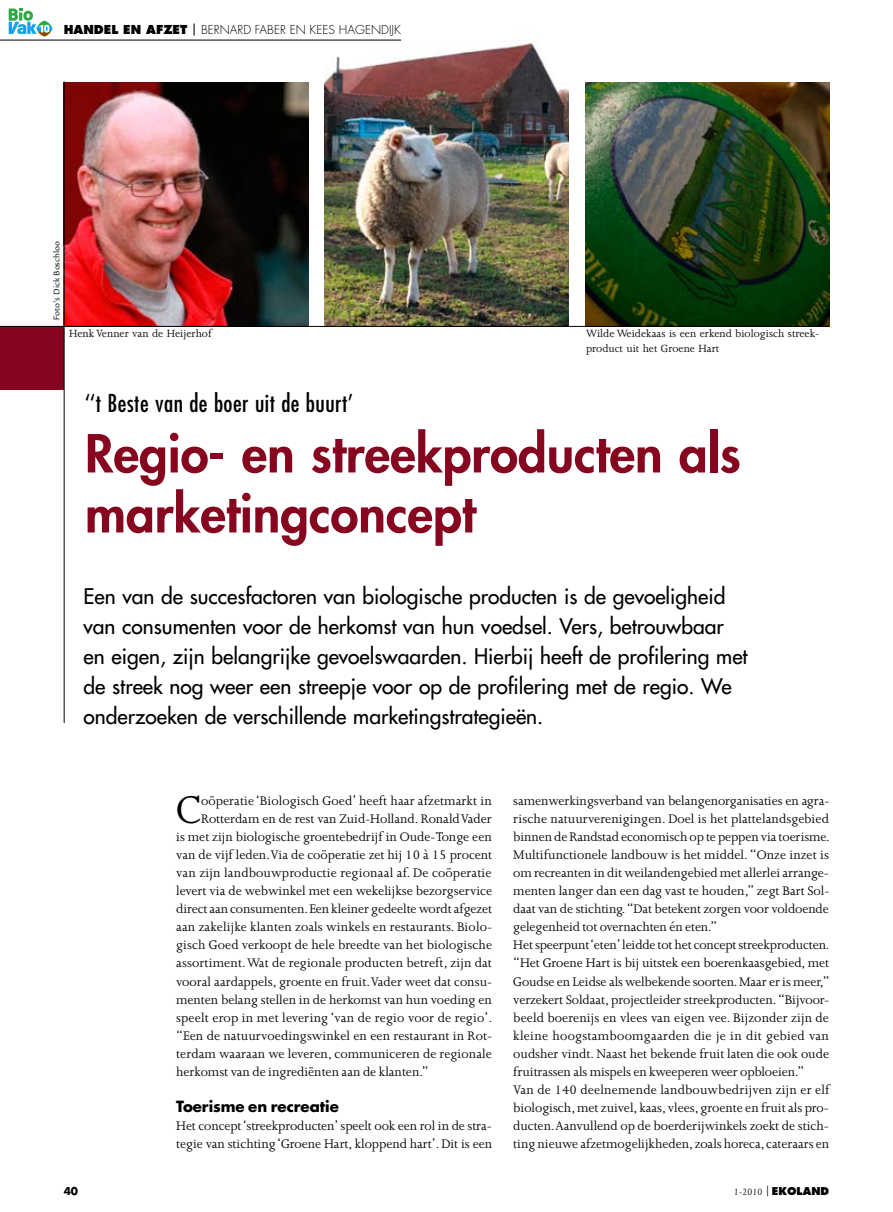
<style>
.page{position:relative;width:893px;height:1212px;background:#fff}
.page>*{position:absolute;margin:0;border:0;box-sizing:border-box;transform-origin:0 0}
.t1{font:800 51px/60px "Futura Std";color:#86061f}
.t2{font:44.4px "Joanna MT Std";color:#000}
.t3{font:condensed 24px "Futura Std";letter-spacing:.02em;color:#000}
.t4{font:500 21px/30px "Futura Std";color:#000}
.t5{font:700 15px "Futura Std";letter-spacing:-.005em;color:#000}
.t6{font:14.25px/18px "Joanna MT Std";letter-spacing:-.005em;color:#000}
.t7{font:12px/14.2px "Joanna MT Std";color:#000}
.t8{font:300 12px "Futura Std";color:#000}
.t9{font:800 12px "Futura Std";color:#000}
.t10{font:800 10.5px "Futura Std";color:#000}
.t11{font:700 10.5px "Futura Std";color:#000}
.t12{font:9px "Legacy Sans Std";letter-spacing:-.005em;color:#000}
.s1{font-weight:800}
.s2{font-weight:500}
.s3{font-family:"Joanna MT Std";font-weight:400;font-style:italic}
</style>
<div class="page">
<div style="left:0;top:327px;width:64px;height:63px;background:#86061f"></div>
<img style="left:585px;top:82px;width:244px;height:244px">
<img style="left:324px;top:39px;width:245px;height:287px">
<img style="left:65px;top:82px;width:243px;height:244px">
<hr style="left:0;top:40px;width:401px;height:1px;background:#000">
<hr style="left:64px;top:81px;width:1px;height:642px;background:#000">
<hr style="left:0;top:326px;width:829px;height:1px;background:#000">
<svg style="left:9px;top:9px;width:43px;height:28px"></svg>
<p class="t9" style="left:64px;top:22px;width:10px">HANDEL</p>
<p class="t8" style="left:123px;top:22px;width:200px"><span class="s1">EN AFZET</span> <span class="s2">|</span> BERNARD FABE R EN KEES</p>
<p class="t8" style="left:339px;top:22px;width:10px">HAGEND</p>
<p class="t8" style="left:389px;top:22px;width:9px">IJK</p>
<p class="t12" style="left:51px;top:320px;width:80px;rotate:-90deg">Foto’s Dick Boschloo</p>
<p class="t7" style="left:69px;top:327px;width:144px">Henk Venner van de Heijerhof</p>
<p class="t7" style="left:586px;top:327px;width:235px">Wilde Weidekaas is een erkend biologisch streek&shy;product uit het Groene Hart</p>
<h3 class="t3" style="left:85px;top:389px;width:269px">‘‘t Beste van de boer uit de buurt’</h3>
<h1 class="t1" style="left:85px;top:424px;width:657px">Regio- en streekproducten als marketingconcept</h1>
<p class="t4" style="left:84px;top:581px;width:666px">Een van de succesfactoren van biologische producten is de gevoeligheid van consumenten voor de herkomst van hun voedsel. Vers, betrouwbaar en eigen, zijn belangrijke gevoelswaarden. Hierbij heeft de profilering met de streek nog weer een streepje voor op de profilering met de regio. We onderzoeken de verschillende marketingstrategieën.</p>
<h2 class="t2" style="left:176px;top:786px;width:27px">C</h2>
<p class="t6" style="left:201px;top:792px;width:292px">oöperatie ‘Biologisch Goed’ heeft haar afzetmarkt in</p>
<p class="t6" style="left:201px;top:810px;width:292px">Rotterdam en de rest van Zuid-Holland. Ronald Vader</p>
<p class="t6" style="left:176px;top:828px;width:317px">is met zijn biologische groentebedrijf in Oude-Tonge een</p>
<p class="t6" style="left:176px;top:846px;width:318px">van de vijf leden. Via de coöperatie zet hij 10 à 15 procent</p>
<p class="t6" style="left:176px;top:864px;width:317px">van zijn landbouwproductie regionaal af. De coöperatie</p>
<p class="t6" style="left:176px;top:882px;width:317px">levert via de webwinkel met een wekelijkse bezorgservice</p>
<p class="t6" style="left:176px;top:900px;width:318px">direct aan consumenten. Een kleiner gedeelte wordt afgezet</p>
<p class="t6" style="left:176px;top:918px;width:317px">aan zakelijke klanten zoals winkels en restaurants. Biolo-</p>
<p class="t6" style="left:176px;top:936px;width:318px">gisch Goed verkoopt de hele breedte van het biologische</p>
<p class="t6" style="left:176px;top:954px;width:317px">assortiment. Wat de regionale producten betreft, zijn dat</p>
<p class="t6" style="left:176px;top:972px;width:317px">vooral aardappels, groente en fruit. Vader weet dat consu-</p>
<p class="t6" style="left:176px;top:990px;width:317px">menten belang stellen in de herkomst van hun voeding en</p>
<p class="t6" style="left:176px;top:1008px;width:318px">speelt erop in met levering ‘van de regio voor de regio’.</p>
<p class="t6" style="left:176px;top:1026px;width:318px">“Een de natuurvoedingswinkel en een restaurant in Rot-</p>
<p class="t6" style="left:176px;top:1044px;width:317px">terdam waaraan we leveren, communiceren de regionale</p>
<p class="t6" style="left:176px;top:1063px;width:254px">herkomst van de ingrediënten aan de klanten.”</p>
<p class="t5" style="left:176px;top:1096px;width:164px">Toerisme en recreatie</p>
<p class="t6" style="left:176px;top:1117px;width:317px">Het concept ‘streekproducten’ speelt ook een rol in de stra&shy;tegie van stichting ‘Groene Hart, kloppend hart’. Dit is een</p>
<p class="t6" style="left:513px;top:792px;width:318px">samenwerkingsverband van belangenorganisaties en agra&shy;rische natuurverenigingen. Doel is het plattelandsgebied binnen de Randstad economisch op te peppen via toerisme.<br>Multifunctionele landbouw is het middel. “Onze inzet is om recreanten in dit weilandengebied met allerlei arrange&shy;menten langer dan een dag vast te houden,” zegt Bart Sol&shy;daat van de stichting. “Dat betekent zorgen voor voldoende gelegenheid tot overnachten én eten.”<br>Het speerpunt ‘eten’ leidde tot het concept streekproducten. “Het Groene Hart is bij uitstek een boerenkaasgebied, met Goudse en Leidse als welbekende soorten. Maar er is meer,” verzekert Soldaat, projectleider streekproducten. “Bijvoor&shy;beeld boerenijs en vlees van eigen vee. Bijzonder zijn de kleine hoogstamboomgaarden die je in dit gebied van oudsher vindt. Naast het bekende fruit laten die ook oude fruitrassen als mispels en kweeperen weer opbloeien.”<br>Van de 140 deelnemende landbouwbedrijven zijn er elf biologisch, met zuivel, kaas, vlees, groente en fruit als pro&shy;ducten. Aanvullend op de boerderijwinkels zoekt de stich&shy;ting nieuwe afzetmogelijkheden, zoals horeca, cateraars en</p>
<p class="t11" style="left:64px;top:1184px;width:16px">40</p>
<p class="t10" style="left:734px;top:1184px;width:97px"><span class="s3">1-2010</span> <span class="s2">|</span> EKOLAND</p>
</div>
